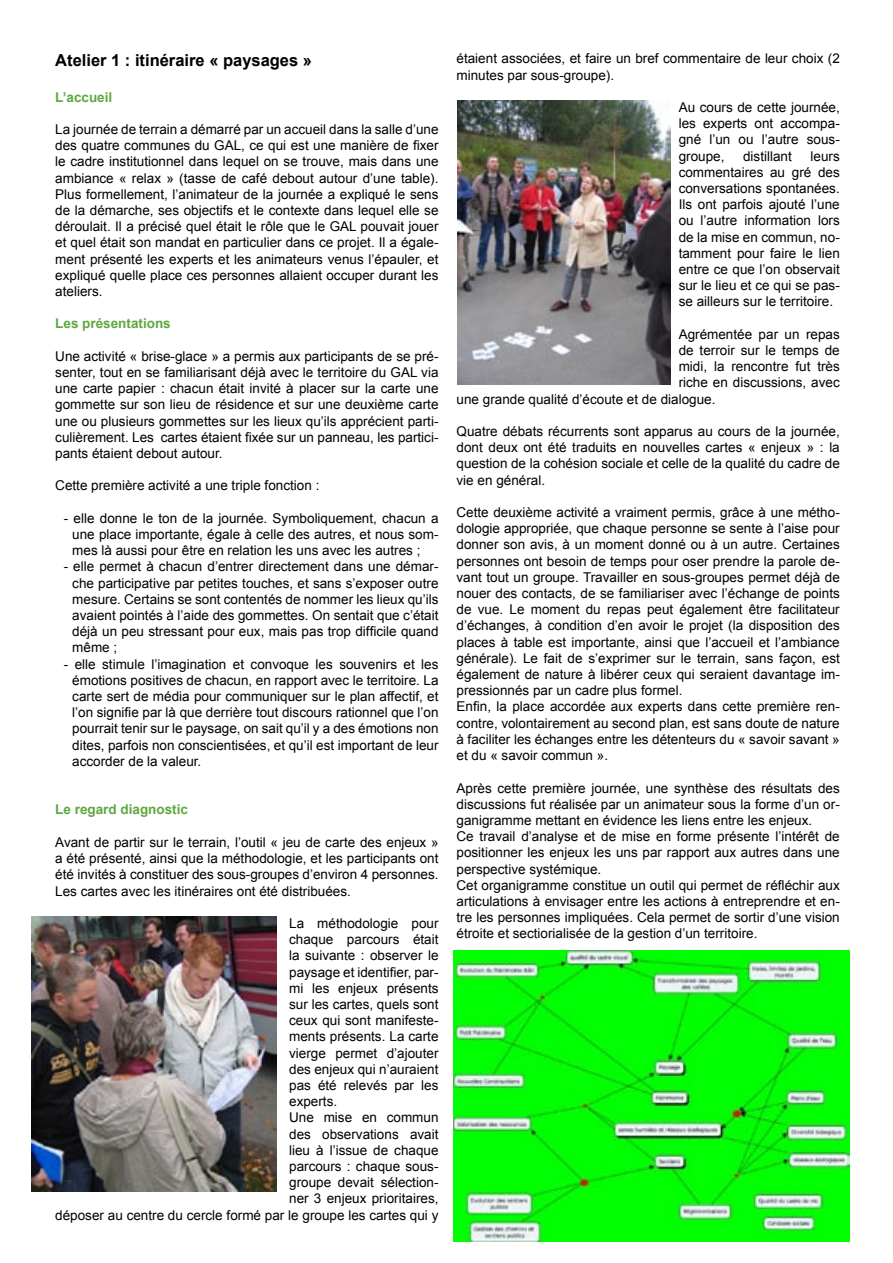
<style>
.page{position:relative;width:893px;height:1263px;background:#fff}
.page>*{position:absolute;margin:0;border:0;box-sizing:border-box;transform-origin:0 0}
.t1{font:700 16.5px "Arial";color:#000}
.t2{font:13.5px/16.2px "Arial";color:#000;text-align:justify}
.t3{font:700 13.5px "Arial";color:#5fa841}
</style>
<div class="page">
<img style="left:32px;top:916px;width:244px;height:275px">
<img style="left:454px;top:950px;width:395px;height:292px">
<img style="left:458px;top:101px;width:212px;height:283px">
<p class="t1" style="left:55px;top:51px;width:258px">Atelier 1 : itinéraire « paysages »</p>
<p class="t3" style="left:55px;top:89px;width:59px">L’accueil</p>
<p class="t2" style="left:55px;top:121px;width:385px">La journée de terrain a démarré par un accueil dans la salle d’une des quatre communes du GAL, ce qui est une manière de fixer le cadre institutionnel dans lequel on se trouve, mais dans une ambiance « relax » (tasse de café debout autour d’une table).<br>Plus formellement, l’animateur de la journée a expliqué le sens de la démarche, ses objectifs et le contexte dans lequel elle se déroulait. Il a précisé quel était le rôle que le GAL pouvait jouer et quel était son mandat en particulier dans ce projet. Il a égale&shy;ment présenté les experts et les animateurs venus l’épauler, et expliqué quelle place ces personnes allaient occuper durant les ateliers.</p>
<p class="t3" style="left:55px;top:316px;width:117px">Les présentations</p>
<p class="t2" style="left:55px;top:348px;width:385px">Une activité « brise-glace » a permis aux participants de se pré&shy;senter, tout en se familiarisant déjà avec le territoire du GAL via une carte papier : chacun était invité à placer sur la carte une gommette sur son lieu de résidence et sur une deuxième carte une ou plusieurs gommettes sur les lieux qu’ils apprécient parti&shy;culièrement. Les cartes étaient fixée sur un panneau, les partici&shy;pants étaient debout autour.</p>
<p class="t2" style="left:55px;top:478px;width:266px">Cette première activité a une triple fonction :</p>
<p class="t2" style="left:72px;top:510px;width:368px;text-indent:-9px">- elle donne le ton de la journée. Symboliquement, chacun a une place importante, égale à celle des autres, et nous som&shy;mes là aussi pour être en relation les uns avec les autres ;</p>
<p class="t2" style="left:72px;top:559px;width:368px;text-indent:-9px">- elle permet à chacun d’entrer directement dans une démar&shy;che participative par petites touches, et sans s’exposer outre mesure. Certains se sont contentés de nommer les lieux qu’ils avaient pointés à l’aide des gommettes. On sentait que c’était déjà un peu stressant pour eux, mais pas trop difficile quand même ;</p>
<p class="t2" style="left:72px;top:656px;width:368px;text-indent:-9px">- elle stimule l’imagination et convoque les souvenirs et les émotions positives de chacun, en rapport avec le territoire. La carte sert de média pour communiquer sur le plan affectif, et l’on signifie par là que derrière tout discours rationnel que l’on pourrait tenir sur le paysage, on sait qu’il y a des émotions non dites, parfois non conscientisées, et qu’il est important de leur accorder de la valeur.</p>
<p class="t3" style="left:55px;top:802px;width:134px">Le regard diagnostic</p>
<p class="t2" style="left:55px;top:834px;width:385px">Avant de partir sur le terrain, l’outil « jeu de carte des enjeux » a été présenté, ainsi que la méthodologie, et les participants ont été invités à constituer des sous-groupes d’environ 4 personnes.<br>Les cartes avec les itinéraires ont été distribuées.</p>
<p class="t2" style="left:289px;top:915px;width:151px">La méthodologie pour chaque parcours était la suivante : observer le paysage et identifier, par&shy;mi les enjeux présents sur les cartes, quels sont ceux qui sont manifeste&shy;ments présents. La carte vierge permet d’ajouter des enjeux qui n’auraient pas été relevés par les experts.</p>
<p class="t2" style="left:55px;top:1109px;width:385px;text-align:right">Une mise en commun<br>des observations avait<br>lieu à l’issue de chaque<br>parcours : chaque sous-<br>groupe devait sélection-<br>ner 3 enjeux prioritaires,<br>déposer au centre du cercle formé par le groupe les cartes qui y</p>
<p class="t2" style="left:457px;top:51px;width:385px">étaient associées, et faire un bref commentaire de leur choix (2 minutes par sous-groupe).</p>
<p class="t2" style="left:679px;top:99px;width:163px">Au cours de cette journée, les experts ont accompa&shy;gné l’un ou l’autre sous&shy;groupe,</p>
<p class="t2" style="left:679px;top:148px;width:163px;text-indent:132px">leurs commentaires au gré des conversations spontanées.<br>Ils ont parfois ajouté l’une ou l’autre information lors de la mise en commun, no&shy;tamment pour faire le lien entre ce que l’on observait sur le lieu et ce qui se pas&shy;se ailleurs sur le territoire.</p>
<p class="t2" style="left:679px;top:326px;width:163px">Agrémentée par un repas</p>
<p class="t2" style="left:679px;top:342px;width:163px">de terroir sur le temps de</p>
<p class="t2" style="left:679px;top:358px;width:163px">midi, la rencontre fut très</p>
<p class="t2" style="left:679px;top:375px;width:163px">riche en discussions, avec</p>
<p class="t2" style="left:457px;top:391px;width:260px">une grande qualité d’écoute et de dialogue.</p>
<p class="t2" style="left:457px;top:423px;width:385px">Quatre débats récurrents sont apparus au cours de la journée, dont deux ont été traduits en nouvelles cartes « enjeux » : la question de la cohésion sociale et celle de la qualité du cadre de vie en général.</p>
<p class="t2" style="left:457px;top:504px;width:385px">Cette deuxième activité a vraiment permis, grâce à une métho&shy;dologie appropriée, que chaque personne se sente à l’aise pour donner son avis, à un moment donné ou à un autre. Certaines personnes ont besoin de temps pour oser prendre la parole de&shy;vant tout un groupe. Travailler en sous-groupes permet déjà de nouer des contacts, de se familiariser avec l’échange de points de vue. Le moment du repas peut également être facilitateur d’échanges, à condition d’en avoir le projet (la disposition des places à table est importante, ainsi que l’accueil et l’ambiance générale). Le fait de s’exprimer sur le terrain, sans façon, est également de nature à libérer ceux qui seraient davantage im&shy;pressionnés par un cadre plus formel.</p>
<p class="t2" style="left:457px;top:699px;width:385px">Enfin, la place accordée aux experts dans cette première ren&shy;contre, volontairement au second plan, est sans doute de nature à faciliter les échanges entre les détenteurs du « savoir savant » et du « savoir commun ».</p>
<p class="t2" style="left:457px;top:780px;width:385px">Après cette première journée, une synthèse des résultats des discussions fut réalisée par un animateur sous la forme d’un or&shy;ganigramme mettant en évidence les liens entre les enjeux.</p>
<p class="t2" style="left:457px;top:828px;width:385px">Ce travail d’analyse et de mise en forme présente l’intérêt de positionner les enjeux les uns par rapport aux autres dans une perspective systémique.</p>
<p class="t2" style="left:457px;top:877px;width:385px">Cet organigramme constitue un outil qui permet de réfléchir aux articulations à envisager entre les actions à entreprendre et en&shy;tre les personnes impliquées. Cela permet de sortir d’une vision étroite et sectiorialisée de la gestion d’un territoire.</p>
<p class="t2" style="left:743px;top:148px;width:50px">distillant</p>
</div>
